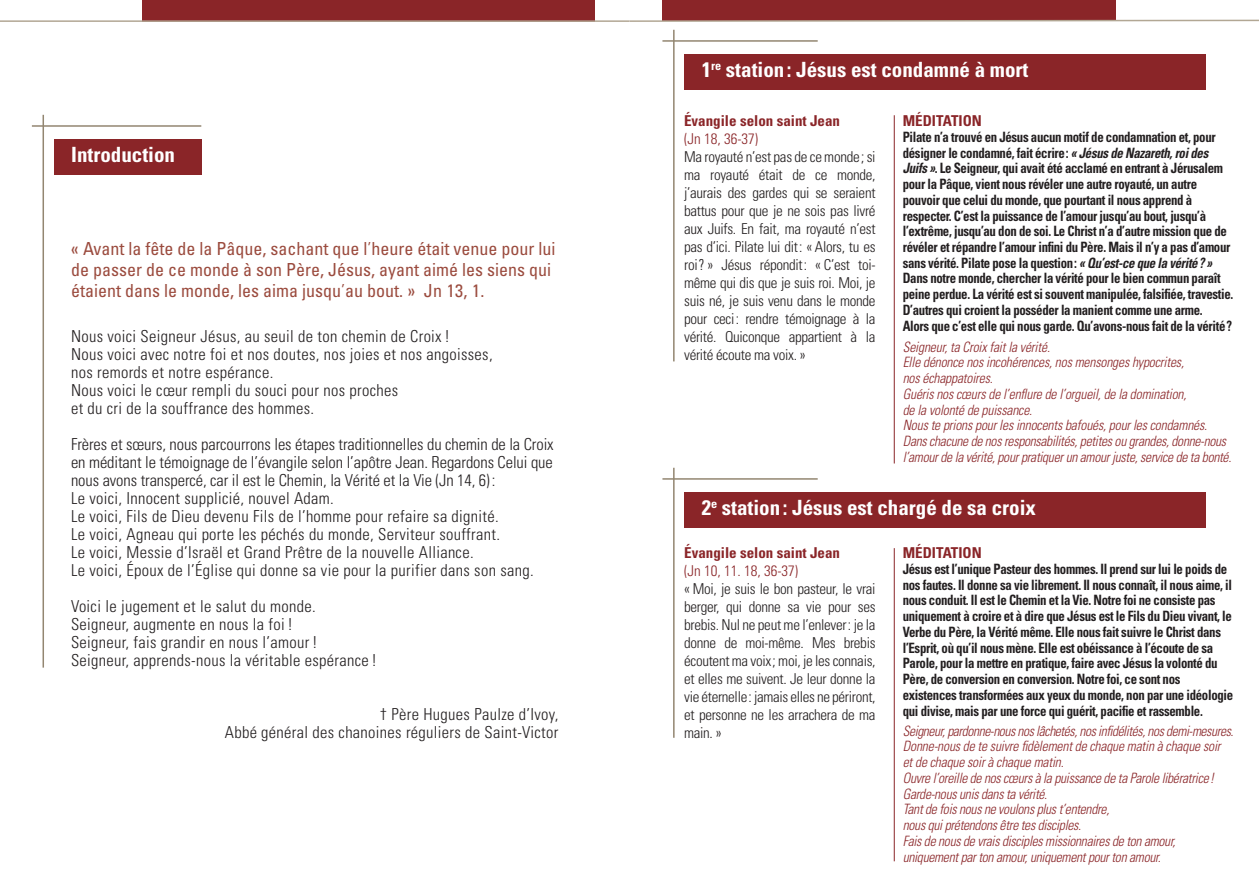
<style>
.page{position:relative;width:1259px;height:893px;background:#fff}
.page>*{position:absolute;margin:0;border:0;box-sizing:border-box;transform-origin:0 0}
.t1{font:700 condensed 21px "Univers";color:#fff}
.t2{font:condensed 18px/21px "Univers";color:#9b4b3e}
.t3{font:300 condensed 16.5px/18px "Univers";letter-spacing:.02em;color:#231f20}
.t4{font:300 condensed 15px/18px "Univers";letter-spacing:-.02em;color:#231f20;text-align:justify}
.t5{font:700 condensed 15px "Univers";color:#8a2528}
.t6{font:300 condensed 15px "Univers";color:#8a2528}
.t7{font:700 condensed 14.25px/15.8px "Univers";letter-spacing:-.025em;color:#231f20;scale:.9 1}
.t8{font:italic 300 condensed 14.25px/15.8px "Univers";letter-spacing:-.02em;color:#8a2528;scale:.95 1}
.s1{font-weight:300}
.s2{font-style:italic}
</style>
<div class="page">
<div style="left:684px;top:54px;width:522px;height:35px;background:#8a2528"></div>
<div style="left:684px;top:492px;width:522px;height:35px;background:#8a2528"></div>
<hr style="left:894px;top:115px;width:1px;height:348px;background:#8a2528">
<hr style="left:894px;top:548px;width:1px;height:313px;background:#8a2528">
<hr style="left:662px;top:40px;width:155px;height:2px;background:#938671">
<hr style="left:662px;top:478px;width:155px;height:2px;background:#938671">
<hr style="left:673px;top:30px;width:1px;height:331px;background:#938671">
<hr style="left:673px;top:468px;width:1px;height:270px;background:#938671">
<div style="left:662px;top:0;width:454px;height:21px;background:#8a2528"></div>
<div style="left:142px;top:0;width:453px;height:21px;background:#8a2528"></div>
<hr style="left:0;top:20px;width:629px;height:2px;background:#b2a794">
<svg style="left:628px;top:19px;width:631px;height:3px"></svg>
<div style="left:54px;top:139px;width:147px;height:35px;background:#8a2528"></div>
<hr style="left:32px;top:125px;width:169px;height:2px;background:#938671">
<hr style="left:43px;top:115px;width:1px;height:553px;background:#938671">
<h1 class="t1" style="left:71px;top:142px;width:105px">Introduction</h1>
<p class="t2" style="left:71px;top:238px;width:486px">« Avant la fête de la Pâque, sachant que l<span class="s1">’</span>heure était venue pour lui de passer de ce monde à son Père, Jésus, ayant aimé les siens qui étaient dans le monde, les aima jusqu<span class="s1">’</span>au bout. » Jn 13, 1.</p>
<p class="t3" style="left:71px;top:327px;width:423px">Nous voici Seigneur Jésus, au seuil de ton chemin de Croix!<br>Nous voici avec notre foi et nos doutes, nos joies et nos angoisses, nos remords et notre espérance.<br>Nous voici le cœur rempli du souci pour nos proches<br>et du cri de la souffrance des hommes.</p>
<p class="t3" style="left:71px;top:435px;width:484px">Frères et sœurs, nous parcourrons les étapes traditionnelles du chemin de la Croix en méditant le témoignage de l’évangile selon l’apôtre Jean. Regardons Celui que nous avons transpercé, car il est le Chemin, la Vérité et la Vie (Jn 14, 6) :<br>Le voici, Innocent supplicié, nouvel Adam.<br>Le voici, Fils de Dieu devenu Fils de l’homme pour refaire sa dignité.<br>Le voici, Agneau qui porte les péchés du monde, Serviteur souffrant.<br>Le voici, Messie d’Israël et Grand Prêtre de la nouvelle Alliance.<br>Le voici, Époux de l’Église qui donne sa vie pour la purifier dans son sang.</p>
<p class="t3" style="left:71px;top:597px;width:307px">Voici le jugement et le salut du monde.<br>Seigneur, augmente en nous la foi!<br>Seigneur, fais grandir en nous l’amour!<br>Seigneur, apprends-nous la véritable espérance !</p>
<p class="t3" style="left:225px;top:705px;width:335px;text-align:right">† Père Hugues Paulze d’Ivoy,<br>Abbé général des chanoines réguliers de Saint-Victor</p>
<h1 class="t1" style="left:702px;top:57px;width:328px">1<sup>re</sup> station: Jésus est condamné à mort</h1>
<p class="t5" style="left:684px;top:111px;width:157px">Évangile selon saint Jean</p>
<p class="t6" style="left:684px;top:130px;width:76px">(Jn 18, 36-37)</p>
<p class="t4" style="left:684px;top:148px;width:193px">Ma royauté n’est pas de ce monde; si ma royauté était de ce monde, j’aurais des gardes qui se seraient battus pour que je ne sois pas livré aux Juifs. En fait, ma royauté n’est pas d’ici. Pilate lui dit: « Alors, tu es roi? » Jésus répondit: « C’est toi&shy;même qui dis que je suis roi. Moi, je suis né, je suis venu dans le monde pour ceci: rendre témoignage à la vérité. Quiconque appartient à la vérité écoute ma voix. »</p>
<p class="t5" style="left:902px;top:111px;width:81px">MÉDITATION</p>
<p class="t7" style="left:902px;top:129px;width:369px">Pilate n’a trouvé en Jésus aucun motif de condamnation et, pour désigner le condamné, fait écrire: <span class="s2">« Jésus de Nazareth, roi des Juifs »</span>. Le Seigneur, qui avait été acclamé en entrant à Jérusalem pour la Pâque, vient nous révéler une autre royauté, un autre pouvoir que celui du monde, que pourtant il nous apprend à respecter. C’est la puissance de l’amour jusqu’au bout, jusqu’à l’extrême, jusqu’au don de soi. Le Christ n’a d’autre mission que de révéler et répandre l’amour infini du Père. Mais il n’y a pas d’amour sans vérité. Pilate pose la question: <span class="s2">« Qu’est-ce que la vérité? » </span>Dans notre monde, chercher la vérité pour le bien commun paraît peine perdue. La vérité est si souvent manipulée, falsifiée, travestie.<br>D’autres qui croient la posséder la manient comme une arme.<br>Alors que c’est elle qui nous garde. Qu’avons-nous fait de la vérité?</p>
<p class="t8" style="left:902px;top:339px;width:347px">Seigneur, ta Croix fait la vérité.<br>Elle dénonce nos incohérences, nos mensonges hypocrites,<br>nos échappatoires.<br>Guéris nos cœurs de l’enflure de l’orgueil, de la domination,<br>de la volonté de puissance.<br>Nous te prions pour les innocents bafoués, pour les condamnés.<br>Dans chacune de nos responsabilités, petites ou grandes, donne-nous l’amour de la vérité, pour pratiquer un amour juste, service de ta bonté.</p>
<h1 class="t1" style="left:702px;top:495px;width:336px">2<sup>e</sup> station: Jésus est chargé de sa croix</h1>
<p class="t5" style="left:684px;top:543px;width:157px">Évangile selon saint Jean</p>
<p class="t6" style="left:684px;top:562px;width:116px">(Jn 10, 11. 18, 36-37)</p>
<p class="t4" style="left:684px;top:580px;width:193px">« Moi, je suis le bon pasteur, le vrai berger, qui donne sa vie pour ses brebis. Nul ne peut me l’enlever: je la donne de moi-même. Mes brebis écoutent ma voix; moi, je les connais, et elles me suivent. Je leur donne la vie éternelle: jamais elles ne périront, et personne ne les arrachera de ma main. »</p>
<p class="t5" style="left:902px;top:543px;width:81px">MÉDITATION</p>
<p class="t7" style="left:902px;top:561px;width:368px">Jésus est l’unique Pasteur des hommes. Il prend sur lui le poids de nos fautes. Il donne sa vie librement. Il nous connaît, il nous aime, il nous conduit. Il est le Chemin et la Vie. Notre foi ne consiste pas uniquement à croire et à dire que Jésus est le Fils du Dieu vivant, le Verbe du Père, la Vérité même. Elle nous fait suivre le Christ dans l’Esprit, où qu’il nous mène. Elle est obéissance à l’écoute de sa Parole, pour la mettre en pratique, faire avec Jésus la volonté du Père, de conversion en conversion. Notre foi, ce sont nos existences transformées aux yeux du monde, non par une idéologie qui divise, mais par une force qui guérit, pacifie et rassemble.</p>
<p class="t8" style="left:902px;top:723px;width:350px">Seigneur, pardonne-nous nos lâchetés, nos infidélités, nos demi-mesures.<br>Donne-nous de te suivre fidèlement de chaque matin à chaque soir et de chaque soir à chaque matin.<br>Ouvre l’oreille de nos cœurs à la puissance de ta Parole libératrice!<br>Garde-nous unis dans ta vérité.<br>Tant de fois nous ne voulons plus t’entendre,<br>nous qui prétendons être tes disciples.<br>Fais de nous de vrais disciples missionnaires de ton amour, uniquement par ton amour, uniquement pour ton amour.</p>
</div>
